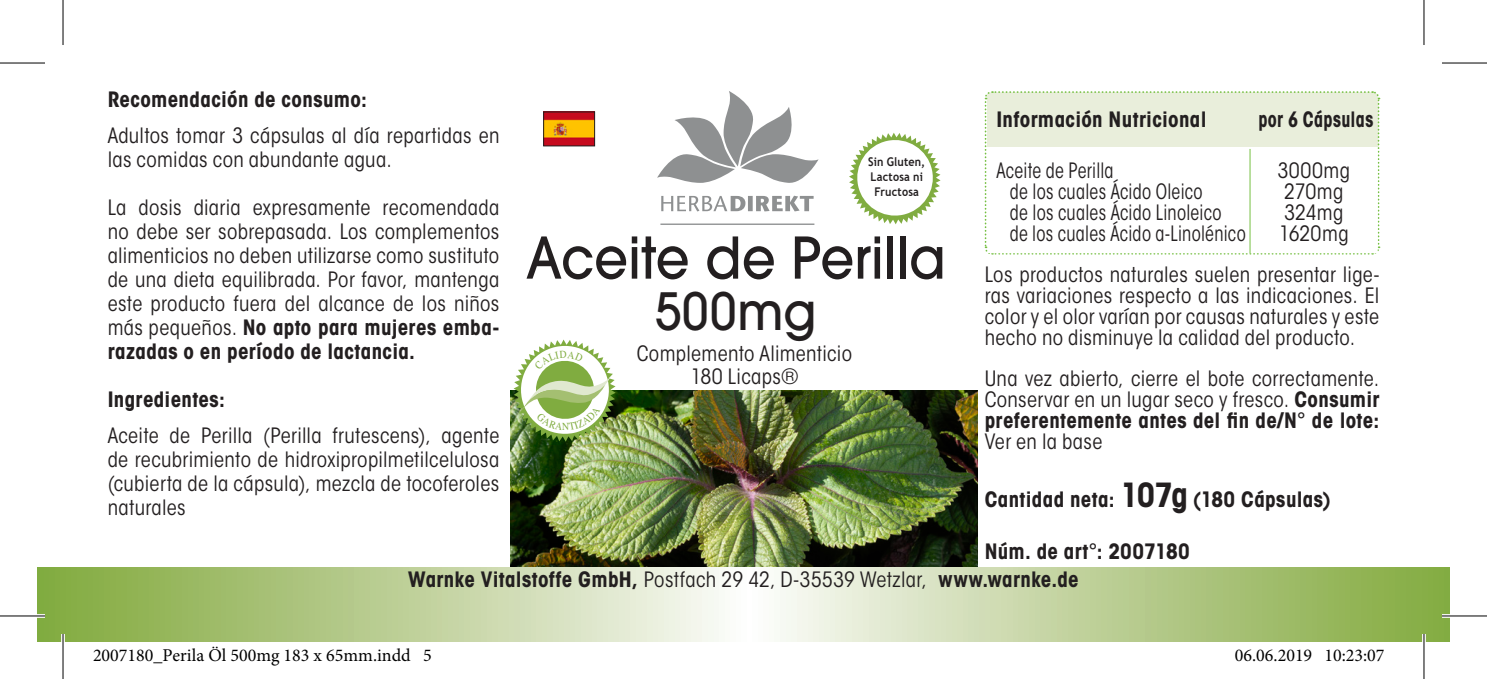
<style>
.page{position:relative;width:1487px;height:679px;background:#fff}
.page>*{position:absolute;margin:0;border:0;box-sizing:border-box;transform-origin:0 0}
.t1{font:500 57px "ITC Avant Garde Got";color:#231f20;scale:.93 1}
.t2{font:500 51px "ITC Avant Garde Got";letter-spacing:.015em;color:#231f20;scale:.93 1}
.t3{font:21px/24px "ITC Avant Garde Got Cd Boo";letter-spacing:.015em;color:#231f20;text-align:justify}
.t4{font:700 21px/24px "ITC Avant Garde Got Cd";letter-spacing:.015em;color:#231f20}
.t5{font:21px/21px "ITC Avant Garde Got Cd Boo";letter-spacing:.015em;color:#231f20;scale:.88 1}
.t6{font:700 21px "ITC Avant Garde Got Cd";letter-spacing:.015em;color:#231f20;scale:.86 1}
.t7{font:18px "Minion Pro";color:#000}
.t8{font:700 12px/15px "Trebuchet MS";letter-spacing:.02em;color:#231f20;text-align:center;scale:.9 1}
.s1{font-family:"ITC Avant Garde Got Cd Boo";font-weight:400}
.s2{font-family:"ITC Avant Garde Got Cd";font-weight:700}
.s3{font-size:33px}
</style>
<div class="page">
<img style="left:510px;top:390px;width:468px;height:176px">
<svg style="left:37px;top:567px;width:1412px;height:74px;background:#bdd098"></svg>
<svg style="left:657px;top:91px;width:161px;height:92px"></svg>
<svg style="left:661px;top:196px;width:152px;height:15px"></svg>
<hr style="left:660px;top:223px;width:154px;height:2px;background:#8e9091">
<img style="left:545px;top:114px;width:47px;height:30px">
<svg style="left:849px;top:133px;width:91px;height:91px"></svg>
<svg style="left:984px;top:91px;width:396px;height:164px;background:#e8eeda"></svg>
<svg style="left:988px;top:149px;width:389px;height:104px"></svg>
<hr style="left:1249px;top:149px;width:1px;height:104px;background:#76c043">
<svg style="left:0;top:614px;width:45px;height:4px"></svg>
<svg style="left:1442px;top:614px;width:45px;height:4px"></svg>
<svg style="left:61px;top:634px;width:4px;height:8px"></svg>
<svg style="left:1424px;top:0;width:1px;height:45px"></svg>
<svg style="left:1422px;top:634px;width:4px;height:45px"></svg>
<hr style="left:0;top:62px;width:45px;height:2px;background:#000">
<hr style="left:1442px;top:62px;width:45px;height:2px;background:#000">
<hr style="left:0;top:615px;width:45px;height:1px;background:#000">
<hr style="left:1442px;top:615px;width:45px;height:1px;background:#000">
<hr style="left:62px;top:0;width:2px;height:45px;background:#000">
<hr style="left:62px;top:634px;width:2px;height:45px;background:#000">
<hr style="left:1423px;top:0;width:1px;height:45px;background:#000">
<hr style="left:1423px;top:634px;width:1px;height:45px;background:#000">
<div style="left:102px;top:649px;width:8px;height:13px;border:1px solid #fff;border-radius:50%"></div>
<div style="left:103px;top:649px;width:6px;height:12px;border:1px solid #fff;border-radius:50%"></div>
<div style="left:110px;top:649px;width:9px;height:13px;border:1px solid #fff;border-radius:50%"></div>
<div style="left:112px;top:649px;width:5px;height:12px;border:1px solid #fff;border-radius:50%"></div>
<div style="left:145px;top:649px;width:8px;height:13px;border:1px solid #fff;border-radius:50%"></div>
<div style="left:146px;top:649px;width:6px;height:12px;border:1px solid #fff;border-radius:50%"></div>
<div style="left:239px;top:649px;width:9px;height:13px;border:1px solid #fff;border-radius:50%"></div>
<div style="left:241px;top:649px;width:5px;height:12px;border:1px solid #fff;border-radius:50%"></div>
<div style="left:248px;top:649px;width:8px;height:13px;border:1px solid #fff;border-radius:50%"></div>
<div style="left:249px;top:649px;width:6px;height:12px;border:1px solid #fff;border-radius:50%"></div>
<div style="left:1235px;top:649px;width:8px;height:13px;border:1px solid #fff;border-radius:50%"></div>
<div style="left:1236px;top:649px;width:6px;height:12px;border:1px solid #fff;border-radius:50%"></div>
<div style="left:1256px;top:649px;width:9px;height:13px;border:1px solid #fff;border-radius:50%"></div>
<div style="left:1258px;top:649px;width:5px;height:12px;border:1px solid #fff;border-radius:50%"></div>
<div style="left:1286px;top:649px;width:9px;height:13px;border:1px solid #fff;border-radius:50%"></div>
<div style="left:1288px;top:649px;width:5px;height:12px;border:1px solid #fff;border-radius:50%"></div>
<div style="left:1333px;top:649px;width:8px;height:13px;border:1px solid #fff;border-radius:50%"></div>
<div style="left:1334px;top:649px;width:6px;height:12px;border:1px solid #fff;border-radius:50%"></div>
<div style="left:1367px;top:649px;width:9px;height:13px;border:1px solid #fff;border-radius:50%"></div>
<div style="left:1369px;top:649px;width:5px;height:12px;border:1px solid #fff;border-radius:50%"></div>
<svg style="left:513px;top:339px;width:103px;height:102px"></svg>
<p class="t4" style="left:108px;top:87px;width:261px">Recomendación de consumo:</p>
<p class="t3" style="left:108px;top:124px;width:393px">Adultos tomar 3 cápsulas al día repartidas en las comidas con abundante agua.</p>
<p class="t3" style="left:108px;top:196px;width:393px">La dosis diaria expresamente recomendada no debe ser sobrepasada. Los complementos alimenticios no deben utilizarse como sustituto de una dieta equilibrada. Por favor, mantenga este producto fuera del alcance de los niños</p>
<p class="t4" style="left:108px;top:315px;width:393px"><span class="s1">más pequeños.</span> No apto para mujeres emba&shy;razadas o en período de lactancia.</p>
<p class="t4" style="left:108px;top:387px;width:119px">Ingredientes:</p>
<p class="t3" style="left:108px;top:424px;width:393px">Aceite de Perilla (Perilla frutescens), agente de recubrimiento de hidroxipropilmetilcelulosa (cubierta de la cápsula), mezcla de tocoferoles naturales</p>
<p class="t8" style="left:868px;top:155px;width:65px">Sin Gluten,<br>Lactosa ni<br>Fructosa</p>
<h1 class="t1" style="left:526px;top:222px;width:453px">Aceite de Perilla</h1>
<h2 class="t2" style="left:655px;top:279px;width:175px">500mg</h2>
<p class="t3" style="left:637px;top:342px;width:217px;line-height:23.1px;text-align:center">Complemento Alimenticio<br>180 Licaps®</p>
<p class="t4" style="left:996px;top:107px;width:212px">Información Nutricional</p>
<p class="t6" style="left:1258px;top:106px;width:135px">por 6 Cápsulas</p>
<p class="t5" style="left:1009px;top:160px;width:270px;text-indent:-13px">Aceite de Perilla<br>de los cuales Ácido Oleico<br>de los cuales Ácido Linoleico<br>de los cuales Ácido α-Linolénico</p>
<p class="t3" style="left:1277px;top:160px;width:74px;line-height:21px;text-align:left">3000mg<br>270mg<br>324mg<br>1620mg</p>
<p class="t3" style="left:984px;top:264px;width:396px;line-height:21px">Los productos naturales suelen presentar lige&shy;ras variaciones respecto a las indicaciones. El color y el olor varían por causas naturales y este hecho no disminuye la calidad del producto.</p>
<p class="t3" style="left:984px;top:368px;width:396px;line-height:21px">Una vez abierto, cierre el bote correctamente.<br>Conservar en un lugar seco y fresco. <span class="s2">Consumir</span></p>
<p class="t4" style="left:984px;top:408px;width:396px">preferentemente antes del fin de/N° de lote:</p>
<p class="t3" style="left:984px;top:429px;width:119px">Ver en la base</p>
<p class="t4" style="left:984px;top:487px;width:347px">Cantidad neta: <span class="s3">107g</span> (180 Cápsulas)</p>
<p class="t4" style="left:984px;top:539px;width:207px">Núm. de art°: 2007180</p>
<p class="t4" style="left:408px;top:567px;width:672px">Warnke Vitalstoffe GmbH, <span class="s1">Postfach 29 42, D-35539 Wetzlar,</span> www.warnke.de</p>
<p class="t7" style="left:93px;top:643px;width:340px">2007180_Perila Öl 500mg 183 x 65mm.indd 5</p>
<p class="t7" style="left:1235px;top:643px;width:151px">06.06.2019 10:23:07</p>
</div>
